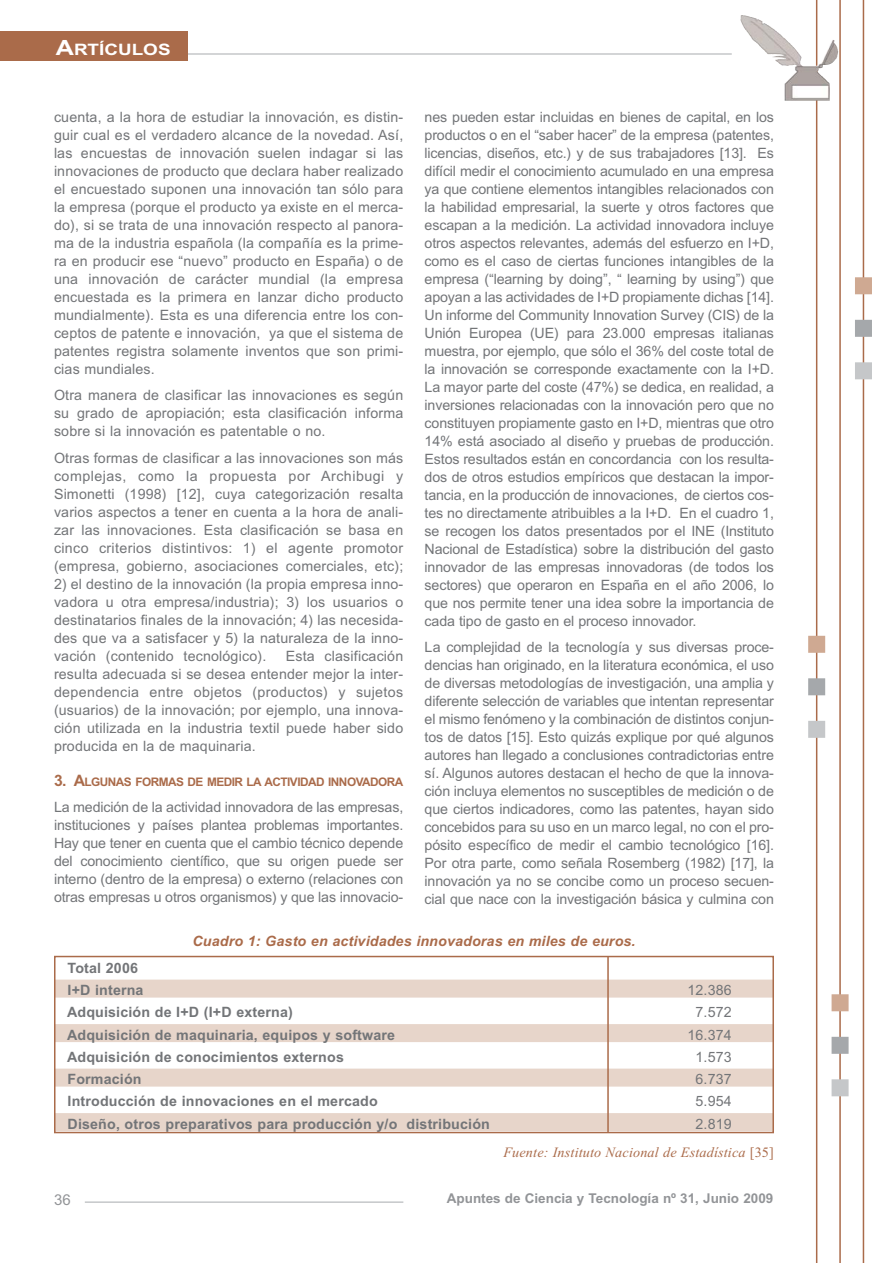
<style>
.page{position:relative;width:893px;height:1263px;background:#fff}
.page>*{position:absolute;margin:0;border:0;box-sizing:border-box;transform-origin:0 0}
.t1{font:700 15.75px "Arial";color:#fff;scale:1.2 1}
.t2{font:15px "Arial";color:#929497}
.t3{font:14.25px/18px "Arial";letter-spacing:.01em;color:#737578;text-align:justify}
.t4{font:700 14.25px/22.2px "Arial";letter-spacing:.01em;color:#737578}
.t5{font:italic 700 14.25px "Arial";letter-spacing:.01em;color:#aa6b4a}
.t6{font:italic 14.25px/28.2px "Times New Roman";letter-spacing:.01em;color:#aa6b4a}
.t7{font:700 13.5px "Arial";color:#929497}
.t8{font:700 11.85px "Arial";letter-spacing:-.045em;color:#aa6b4a}
.s1{font-size:21px}
.s2{font-size:15.75px}
.s3{font-family:"Arial";font-style:normal;color:#737578}
.s4{font-style:normal}
</style>
<div class="page">
<hr style="left:180px;top:53px;width:552px;height:2px;background:#c5c7c9">
<hr style="left:85px;top:1201px;width:318px;height:2px;background:#c5c7c9">
<hr style="left:816px;top:0;width:1px;height:1263px;background:#aa6b4a">
<div style="left:809px;top:637px;width:15px;height:15px;background:#cfa992"></div>
<div style="left:808px;top:636px;width:17px;height:17px;border:2px solid #cfa992"></div>
<div style="left:809px;top:679px;width:15px;height:16px;background:#a5a8ab"></div>
<div style="left:808px;top:678px;width:17px;height:17px;border:2px solid #a5a8ab"></div>
<div style="left:809px;top:722px;width:15px;height:15px;background:#c5c7c9"></div>
<div style="left:808px;top:721px;width:17px;height:17px;border:2px solid #c5c7c9"></div>
<hr style="left:839px;top:0;width:2px;height:1263px;background:#aa6b4a">
<div style="left:832px;top:995px;width:16px;height:16px;background:#cfa992"></div>
<div style="left:831px;top:994px;width:17px;height:17px;border:2px solid #cfa992"></div>
<div style="left:832px;top:1038px;width:16px;height:15px;background:#a5a8ab"></div>
<div style="left:831px;top:1037px;width:17px;height:17px;border:2px solid #a5a8ab"></div>
<div style="left:832px;top:1080px;width:16px;height:16px;background:#c5c7c9"></div>
<div style="left:831px;top:1079px;width:17px;height:17px;border:2px solid #c5c7c9"></div>
<hr style="left:863px;top:0;width:1px;height:1263px;background:#aa6b4a">
<div style="left:856px;top:278px;width:15px;height:16px;background:#cfa992"></div>
<div style="left:855px;top:277px;width:17px;height:17px;border:2px solid #cfa992"></div>
<div style="left:856px;top:321px;width:15px;height:15px;background:#a5a8ab"></div>
<div style="left:855px;top:320px;width:17px;height:17px;border:2px solid #a5a8ab"></div>
<div style="left:856px;top:363px;width:15px;height:16px;background:#c5c7c9"></div>
<div style="left:855px;top:362px;width:17px;height:17px;border:2px solid #c5c7c9"></div>
<img style="left:740px;top:15px;width:98px;height:86px">
<div style="left:0;top:32px;width:187px;height:29px;background:#aa6b4a"></div>
<div style="left:54px;top:980px;width:720px;height:18px;background:#e7d5ca"></div>
<div style="left:54px;top:1024px;width:720px;height:18px;background:#e7d5ca"></div>
<div style="left:54px;top:1069px;width:720px;height:18px;background:#e7d5ca"></div>
<div style="left:54px;top:1113px;width:720px;height:18px;background:#e7d5ca"></div>
<div style="left:54px;top:956px;width:720px;height:177px;border:2px solid #aa6b4a"></div>
<hr style="left:607px;top:957px;width:2px;height:176px;background:#aa6b4a">
<p class="t1" style="left:56px;top:44px;width:97px"><span class="s1">A</span>RTÍCULOS</p>
<p class="t3" style="left:54px;top:109px;width:351px">cuenta, a la hora de estudiar la innovación, es distin&shy;guir cual es el verdadero alcance de la novedad. Así, las encuestas de innovación suelen indagar si las innovaciones de producto que declara haber realizado el encuestado suponen una innovación tan sólo para la empresa (porque el producto ya existe en el merca&shy;do), si se trata de una innovación respecto al panora&shy;ma de la industria española (la compañía es la prime&shy;ra en producir ese “nuevo” producto en España) o de una innovación de carácter mundial (la empresa encuestada es la primera en lanzar dicho producto mundialmente). Esta es una diferencia entre los con&shy;ceptos de patente e innovación, ya que el sistema de patentes registra solamente inventos que son primi&shy;cias mundiales.</p>
<p class="t3" style="left:54px;top:388px;width:351px">Otra manera de clasificar las innovaciones es según su grado de apropiación; esta clasificación informa sobre si la innovación es patentable o no.</p>
<p class="t3" style="left:54px;top:450px;width:351px">Otras formas de clasificar a las innovaciones son más complejas, como la propuesta por Archibugi y Simonetti (1998) [12], cuya categorización resalta varios aspectos a tener en cuenta a la hora de anali&shy;zar las innovaciones. Esta clasificación se basa en cinco criterios distintivos: 1) el agente promotor (empresa, gobierno, asociaciones comerciales, etc);</p>
<p class="t3" style="left:54px;top:576px;width:351px">2) el destino de la innovación (la propia empresa inno&shy;vadora u otra empresa/industria); 3) los usuarios o destinatarios finales de la innovación; 4) las necesida&shy;des que va a satisfacer y 5) la naturaleza de la inno&shy;vación (contenido tecnológico).</p>
<p class="t3" style="left:425px;top:109px;width:351px">nes pueden estar incluidas en bienes de capital, en los productos o en el “saber hacer” de la empresa (patentes, licencias, diseños, etc.) y de sus trabajadores [13]. Es difícil medir el conocimiento acumulado en una empresa ya que contiene elementos intangibles relacionados con la habilidad empresarial, la suerte y otros factores que escapan a la medición. La actividad innovadora incluye otros aspectos relevantes, además del esfuerzo en I+D, como es el caso de ciertas funciones intangibles de la empresa (“learning by doing”, “ learning by using”) que apoyan a las actividades de I+D propiamente dichas [14].<br>Un informe del Community Innovation Survey (CIS) de la Unión Europea (UE) para 23.000 empresas italianas muestra, por ejemplo, que sólo el 36% del coste total de la innovación se corresponde exactamente con la I+D.<br>La mayor parte del coste (47%) se dedica, en realidad, a inversiones relacionadas con la innovación pero que no constituyen propiamente gasto en I+D, mientras que otro 14% está asociado al diseño y pruebas de producción.<br>Estos resultados están en concordancia con los resulta&shy;dos de otros estudios empíricos que destacan la impor&shy;tancia, en la producción de innovaciones, de ciertos cos&shy;tes no directamente atribuibles a la I+D. En el cuadro 1, se recogen los datos presentados por el INE (Instituto Nacional de Estadística) sobre la distribución del gasto innovador de las empresas innovadoras (de todos los sectores) que operaron en España en el año 2006, lo que nos permite tener una idea sobre la importancia de cada tipo de gasto en el proceso innovador.</p>
<p class="t3" style="left:425px;top:640px;width:351px">La complejidad de la tecnología y sus diversas proce&shy;dencias han originado, en la literatura económica, el uso de diversas metodologías de investigación, una amplia y diferente selección de variables que intentan representar el mismo fenómeno y la combinación de distintos conjun&shy;tos de datos [15]. Esto quizás explique por qué algunos autores han llegado a conclusiones contradictorias entre sí. Algunos autores destacan el hecho de que la innova&shy;ción incluya elementos no susceptibles de medición o de que ciertos indicadores, como las patentes, hayan sido concebidos para su uso en un marco legal, no con el pro&shy;pósito específico de medir el cambio tecnológico [16].<br>Por otra parte, como señala Rosemberg (1982) [17], la innovación ya no se concibe como un proceso secuen&shy;cial que nace con la investigación básica y culmina con</p>
<p class="t5" style="left:192px;top:936px;width:445px">Cuadro 1: Gasto en actividades innovadoras en miles de euros.</p>
<p class="t3" style="left:54px;top:648px;width:351px;text-indent:232px">Esta clasificación resulta adecuada si se desea entender mejor la inter&shy;dependencia entre objetos (productos) y sujetos (usuarios) de la innovación; por ejemplo, una innova&shy;ción utilizada en la industria textil puede haber sido producida en la de maquinaria.</p>
<p class="t8" style="left:54px;top:777px;width:351px"><span class="s2">3. A</span>LGUNAS FORMAS DE MEDIR LA ACTIVIDAD INNOVADORA</p>
<p class="t3" style="left:54px;top:800px;width:351px">La medición de la actividad innovadora de las empresas, instituciones y países plantea problemas importantes.<br>Hay que tener en cuenta que el cambio técnico depende del conocimiento científico, que su origen puede ser interno (dentro de la empresa) o externo (relaciones con otras empresas u otros organismos) y que las innovacio-</p>
<p class="t4" style="left:68px;top:958px;width:78px">Total 2006<br>I+D interna</p>
<p class="t3" style="left:687px;top:982px;width:46px">12.386</p>
<p class="t4" style="left:67px;top:1003px;width:227px">Adquisición de I+D (I+D externa)</p>
<p class="t3" style="left:695px;top:1005px;width:38px">7.572</p>
<p class="t4" style="left:67px;top:1025px;width:330px">Adquisición de maquinaria, equipos y software</p>
<p class="t3" style="left:687px;top:1027px;width:46px">16.374</p>
<p class="t4" style="left:67px;top:1047px;width:278px">Adquisición de conocimientos externos</p>
<p class="t3" style="left:695px;top:1049px;width:38px">1.573</p>
<p class="t4" style="left:68px;top:1069px;width:76px">Formación</p>
<p class="t3" style="left:695px;top:1071px;width:38px">6.737</p>
<p class="t4" style="left:68px;top:1092px;width:312px">Introducción de innovaciones en el mercado</p>
<p class="t3" style="left:695px;top:1094px;width:38px">5.954</p>
<p class="t4" style="left:68px;top:1114px;width:424px">Diseño, otros preparativos para producción y/o distribución</p>
<p class="t6" style="left:503px;top:1111px;width:272px;text-indent:192px"><span class="s3">2.819<br></span>Fuente: Instituto Nacional de Estadística <span class="s4">[35]</span></p>
<p class="t2" style="left:54px;top:1194px;width:18px">36</p>
<p class="t7" style="left:447px;top:1193px;width:328px">Apuntes de Ciencia y Tecnología nº 31, Junio 2009</p>
</div>
